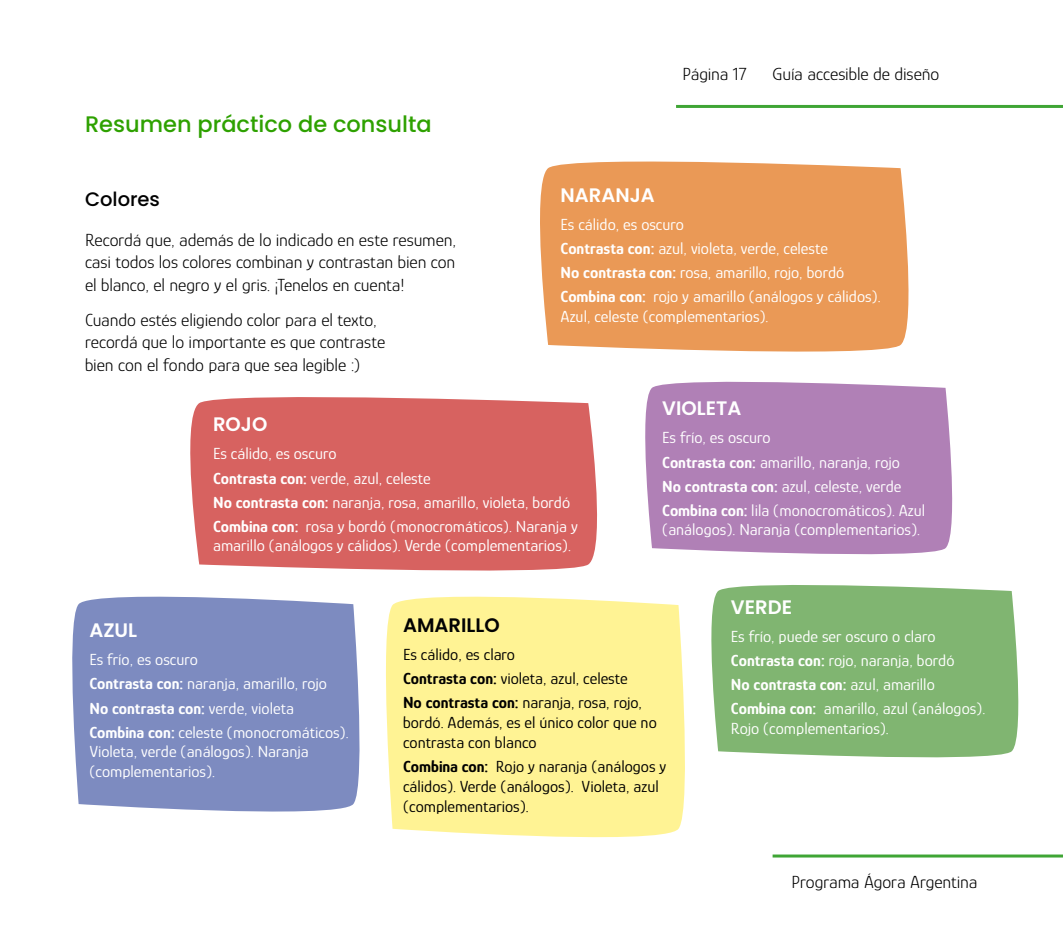
<style>
.page{position:relative;width:1063px;height:936px;background:#fff}
.page>*{position:absolute;margin:0;border:0;box-sizing:border-box;transform-origin:0 0}
.Subtitulos_H2{font:500 22.5px "Poppins";color:#2ea100}
.COLORES{font:600 19.5px "Poppins";color:#fff}
.COLORES-2{font:600 19.5px "Poppins";color:#020203}
.sub3_-_H3{font:500 19.5px "Poppins";color:#000}
.t1{font:300 18px/22.5px "Glory";letter-spacing:-.005em;color:#000;text-align:justify}
.t2{font:16.5px/19.8px "Glory";color:#fff}
.t3{font:16.5px/19.8px "Glory";color:#000}
.t4{font:700 16.5px "Glory";color:#fff}
.s1{font-weight:700}
.s2{font-weight:400}
</style>
<div class="page">
<hr style="left:676px;top:105px;width:387px;height:3px;background:#3fa535">
<hr style="left:773px;top:854px;width:290px;height:3px;background:#3fa535">
<div style="left:190px;top:397px;width:407px;height:174px;background:#d76260"></div>
<div style="left:540px;top:161px;width:369px;height:191px;background:#ea9956"></div>
<div style="left:386px;top:596px;width:299px;height:242px;background:#fff394"></div>
<div style="left:711px;top:585px;width:308px;height:173px;background:#80b571"></div>
<div style="left:72px;top:596px;width:288px;height:216px;background:#7d8bc0"></div>
<div style="left:645px;top:381px;width:308px;height:174px;background:#b080b6"></div>
<p class="Subtitulos_H2" style="left:85px;top:111px;width:348px">Resumen práctico de consulta</p>
<p class="sub3_-_H3" style="left:85px;top:188px;width:77px">Colores</p>
<p class="t1" style="left:85px;top:228px;width:372px">Recordá que, además de lo indicado en este resumen, casi todos los colores combinan y contrastan bien con el blanco, el negro y el gris. ¡Tenelos en cuenta!</p>
<p class="t1" style="left:85px;top:308px;width:302px;text-align:left">Cuando estés eligiendo color para el texto, recordá que lo importante es que contraste bien con el fondo para que sea legible :)</p>
<p class="t1" style="left:682px;top:62px;width:66px">Página 17</p>
<p class="t1" style="left:773px;top:62px;width:168px">Guía accesible de diseño</p>
<p class="COLORES" style="left:561px;top:184px;width:96px">NARANJA</p>
<p class="t2" style="left:561px;top:214px;width:125px">Es cálido, es oscuro</p>
<p class="t2" style="left:561px;top:238px;width:269px"><span class="s1">Contrasta con:</span> azul, violeta, verde, celeste</p>
<p class="t2" style="left:561px;top:262px;width:285px"><span class="s1">No contrasta con:</span> rosa, amarillo, rojo, bordó</p>
<p class="t2" style="left:561px;top:286px;width:322px"><span class="s1">Combina con:</span> rojo y amarillo (análogos y cálidos).<br>Azul, celeste (complementarios).</p>
<p class="COLORES" style="left:213px;top:413px;width:56px">ROJO</p>
<p class="t2" style="left:213px;top:443px;width:125px">Es cálido, es oscuro</p>
<p class="t2" style="left:213px;top:467px;width:219px"><span class="s1">Contrasta con:</span> verde, azul, celeste</p>
<p class="t2" style="left:213px;top:491px;width:359px"><span class="s1">No contrasta con:</span> naranja, rosa, amarillo, violeta, bordó</p>
<p class="t2" style="left:213px;top:515px;width:366px"><span class="s1">Combina con:</span> rosa y bordó (monocromáticos). Naranja y amarillo (análogos y cálidos). Verde (complementarios).</p>
<p class="COLORES" style="left:662px;top:397px;width:81px">VIOLETA</p>
<p class="t2" style="left:662px;top:427px;width:110px">Es frío, es oscuro</p>
<p class="t2" style="left:662px;top:451px;width:239px"><span class="s1">Contrasta con:</span> amarillo, naranja, rojo</p>
<p class="t2" style="left:662px;top:475px;width:241px"><span class="s1">No contrasta con:</span> azul, celeste, verde</p>
<p class="t2" style="left:662px;top:500px;width:264px"><span class="s1">Combina con:</span> lila (monocromáticos). Azul (análogos). Naranja (complementarios).</p>
<p class="COLORES" style="left:89px;top:619px;width:49px">AZUL</p>
<p class="t2" style="left:89px;top:649px;width:110px">Es frío, es oscuro</p>
<p class="t2" style="left:89px;top:673px;width:239px"><span class="s1">Contrasta con:</span> naranja, amarillo, rojo</p>
<p class="t4" style="left:89px;top:697px;width:206px">No contrasta con: <span class="s2">verde, violeta</span></p>
<p class="t2" style="left:89px;top:721px;width:261px"><span class="s1">Combina con:</span> celeste (monocromáticos).<br>Violeta, verde (análogos). Naranja (complementarios).</p>
<p class="COLORES-2" style="left:403px;top:613px;width:98px">AMARILLO</p>
<p class="t3" style="left:403px;top:644px;width:114px">Es cálido, es claro</p>
<p class="t3" style="left:403px;top:668px;width:226px"><span class="s1">Contrasta con:</span> violeta, azul, celeste</p>
<p class="t3" style="left:403px;top:692px;width:255px"><span class="s1">No contrasta con:</span> naranja, rosa, rojo, bordó. Además, es el único color que no contrasta con blanco</p>
<p class="t3" style="left:403px;top:756px;width:265px"><span class="s1">Combina con:</span> Rojo y naranja (análogos y cálidos). Verde (análogos). Violeta, azul (complementarios).</p>
<p class="COLORES" style="left:731px;top:595px;width:63px">VERDE</p>
<p class="t2" style="left:731px;top:626px;width:206px">Es frío, puede ser oscuro o claro</p>
<p class="t2" style="left:731px;top:650px;width:225px"><span class="s1">Contrasta con:</span> rojo, naranja, bordó</p>
<p class="t4" style="left:731px;top:674px;width:205px">No contrasta con: <span class="s2">azul, amarillo</span></p>
<p class="t2" style="left:731px;top:698px;width:256px"><span class="s1">Combina con:</span> amarillo, azul (análogos).<br>Rojo (complementarios).</p>
<p class="t1" style="left:792px;top:870px;width:187px">Programa Ágora Argentina</p>
</div>
